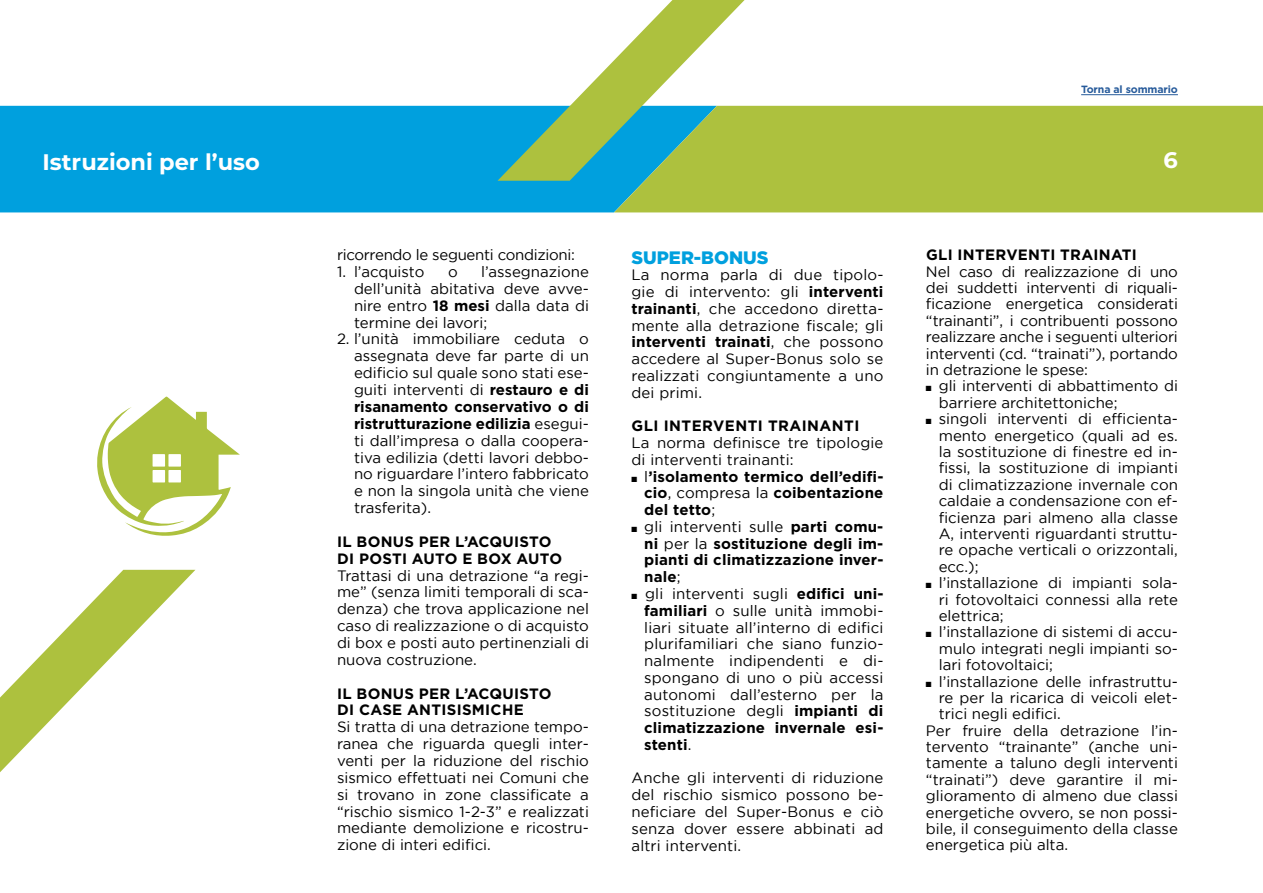
<style>
.page{position:relative;width:1263px;height:893px;background:#fff}
.page>*{position:absolute;margin:0;border:0;box-sizing:border-box;transform-origin:0 0}
.t1{font:700 22.5px "Montserrat";color:#fff}
.t2{font:900 18px "Gotham";color:#00a0de}
.t3{font:15px/16.8px "Gotham";color:#000;text-align:justify}
.t4{font:700 15px/16.8px "Gotham Pro";letter-spacing:.01em;color:#000}
.t5{font:15px "Gotham";letter-spacing:-.02em;color:#000}
.t6{font:700 15px "Gotham Pro";letter-spacing:.03em;color:#000}
.t7{font:700 10.5px "Gotham Pro";letter-spacing:-.01em;color:#275b9b}
.s1{font-family:"Gotham Pro";font-weight:700}
.s2{font-family:"Gotham";font-weight:400}
</style>
<div class="page">
<hr style="left:1081px;top:94px;width:97px;height:1px;background:#275b9b">
<div style="left:0;top:106px;width:614px;height:106px;background:#00a0de"></div>
<svg style="left:497px;top:0;width:247px;height:181px"></svg>
<svg style="left:0;top:570px;width:195px;height:202px"></svg>
<svg style="left:614px;top:106px;width:649px;height:106px;background:#a0be49"></svg>
<svg style="left:97px;top:396px;width:143px;height:140px"></svg>
<p class="t7" style="left:1081px;top:84px;width:98px">Torna al sommario</p>
<h1 class="t1" style="left:43px;top:146px;width:219px">Istruzioni per l’uso</h1>
<h1 class="t1" style="left:1163px;top:144px;width:16px">6</h1>
<p class="t5" style="left:337px;top:247px;width:239px">ricorrendo le seguenti condizioni:</p>
<p class="t3" style="left:337px;top:263px;width:89px">1. l’acquisto</p>
<p class="t3" style="left:448px;top:263px;width:11px">o</p>
<p class="t3" style="left:354px;top:263px;width:236px;text-indent:127px">l’assegnazione dell’unità abitativa deve avve&shy;nire entro <span class="s1">18 mesi</span> dalla data di termine dei lavori;</p>
<p class="t3" style="left:354px;top:331px;width:236px;text-indent:-17px">2. l’unità immobiliare ceduta o assegnata deve far parte di un edificio sul quale sono stati ese&shy;guiti interventi di <span class="s1">restauro e di</span></p>
<p class="t4" style="left:354px;top:398px;width:236px">risanamento conservativo o di ristrutturazione edilizia <span class="s2">esegui-</span></p>
<p class="t3" style="left:354px;top:432px;width:236px">ti dall’impresa o dalla coopera&shy;tiva edilizia (detti lavori debbo&shy;no riguardare l’intero fabbricato e non la singola unità che viene trasferita).</p>
<p class="t4" style="left:337px;top:533px;width:227px">IL BONUS PER L’ACQUISTO<br>DI POSTI AUTO E BOX AUTO</p>
<p class="t3" style="left:337px;top:567px;width:253px">Trattasi di una detrazione “a regi&shy;me” (senza limiti temporali di sca&shy;denza) che trova applicazione nel caso di realizzazione o di acquisto di box e posti auto pertinenziali di nuova costruzione.</p>
<p class="t4" style="left:337px;top:684px;width:216px">IL BONUS PER L’ACQUISTO<br>DI CASE ANTISISMICHE</p>
<p class="t3" style="left:337px;top:718px;width:253px">Si tratta di una detrazione tempo&shy;ranea che riguarda quegli inter&shy;venti per la riduzione del rischio sismico effettuati nei Comuni che si trovano in zone classificate a “rischio sismico 1-2-3” e realizzati mediante demolizione e ricostru&shy;zione di interi edifici.</p>
<p class="t2" style="left:631px;top:245px;width:139px">SUPER-BONUS</p>
<p class="t3" style="left:631px;top:266px;width:253px">La norma parla di due tipolo&shy;gie di intervento: gli <span class="s1">interventi trainanti</span>, che accedono diretta&shy;mente alla detrazione fiscale; gli</p>
<p class="t4" style="left:631px;top:333px;width:253px">interventi trainati<span class="s2">, che possono</span></p>
<p class="t3" style="left:631px;top:350px;width:253px">accedere al Super-Bonus solo se realizzati congiuntamente a uno dei primi.</p>
<p class="t6" style="left:632px;top:417px;width:229px">GLI INTERVENTI TRAINANTI</p>
<p class="t3" style="left:631px;top:434px;width:253px">La norma definisce tre tipologie di interventi trainanti:</p>
<p class="t4" style="left:644px;top:467px;width:241px;text-align:justify;text-indent:-13px">■ <span class="s2">l</span>’isolamento termico dell’edifi&shy;cio<span class="s2">, compresa la</span> coibentazione del tetto<span class="s2">;</span></p>
<p class="t3" style="left:631px;top:518px;width:253px">■ gli interventi sulle <span class="s1">parti comu-</span></p>
<p class="t4" style="left:644px;top:535px;width:241px;text-align:justify">ni <span class="s2">per la</span> sostituzione degli im&shy;pianti di climatizzazione inver&shy;nale<span class="s2">;</span></p>
<p class="t3" style="left:644px;top:585px;width:241px;text-indent:-13px">■ gli interventi sugli <span class="s1">edifici uni&shy;familiari</span> o sulle unità immobi&shy;liari situate all’interno di edifici plurifamiliari che siano funzio&shy;nalmente indipendenti e di&shy;spongano di uno o più accessi autonomi dall’esterno per la sostituzione degli <span class="s1">impianti di</span></p>
<p class="t4" style="left:644px;top:719px;width:241px">climatizzazione invernale esi&shy;stenti<span class="s2">.</span></p>
<p class="t3" style="left:631px;top:769px;width:253px">Anche gli interventi di riduzione del rischio sismico possono be&shy;neficiare del Super-Bonus e ciò senza dover essere abbinati ad altri interventi.</p>
<p class="t4" style="left:926px;top:246px;width:212px">GLI INTERVENTI TRAINATI</p>
<p class="t3" style="left:926px;top:263px;width:253px;line-height:16.4px">Nel caso di realizzazione di uno dei suddetti interventi di riquali&shy;ficazione energetica considerati “trainanti”, i contribuenti possono realizzare anche i seguenti ulteriori interventi (cd. “trainati”), portando in detrazione le spese:</p>
<p class="t3" style="left:939px;top:378px;width:241px;line-height:16.4px;text-indent:-13px">■ gli interventi di abbattimento di barriere architettoniche;</p>
<p class="t3" style="left:939px;top:410px;width:241px;line-height:16.4px;text-indent:-13px">■ singoli interventi di efficienta&shy;mento energetico (quali ad es. la sostituzione di finestre ed in&shy;fissi, la sostituzione di impianti di climatizzazione invernale con caldaie a condensazione con ef&shy;ficienza pari almeno alla classe A, interventi riguardanti struttu&shy;re opache verticali o orizzontali, ecc.);</p>
<p class="t3" style="left:939px;top:574px;width:241px;line-height:16.4px;text-indent:-13px">■ l’installazione di impianti sola&shy;ri fotovoltaici connessi alla rete elettrica;</p>
<p class="t3" style="left:939px;top:624px;width:241px;line-height:16.4px;text-indent:-13px">■ l’installazione di sistemi di accu&shy;mulo integrati negli impianti so&shy;lari fotovoltaici;</p>
<p class="t3" style="left:926px;top:673px;width:253px">■ l’installazione delle infrastruttu-</p>
<p class="t3" style="left:939px;top:689px;width:241px">re per la ricarica di veicoli elet-</p>
<p class="t3" style="left:939px;top:705px;width:123px">trici negli edifici.</p>
<p class="t3" style="left:926px;top:722px;width:253px">Per fruire della detrazione l’in-</p>
<p class="t3" style="left:926px;top:738px;width:253px">tervento “trainante” (anche uni-</p>
<p class="t3" style="left:926px;top:754px;width:253px">tamente a taluno degli interventi</p>
<p class="t3" style="left:926px;top:771px;width:253px">“trainati”) deve garantire il mi-</p>
<p class="t3" style="left:926px;top:787px;width:253px">glioramento di almeno due classi</p>
<p class="t3" style="left:926px;top:804px;width:253px">energetiche ovvero, se non possi-</p>
<p class="t3" style="left:926px;top:820px;width:253px">bile, il conseguimento della classe</p>
<p class="t3" style="left:926px;top:836px;width:144px">energetica più alta.</p>
</div>
